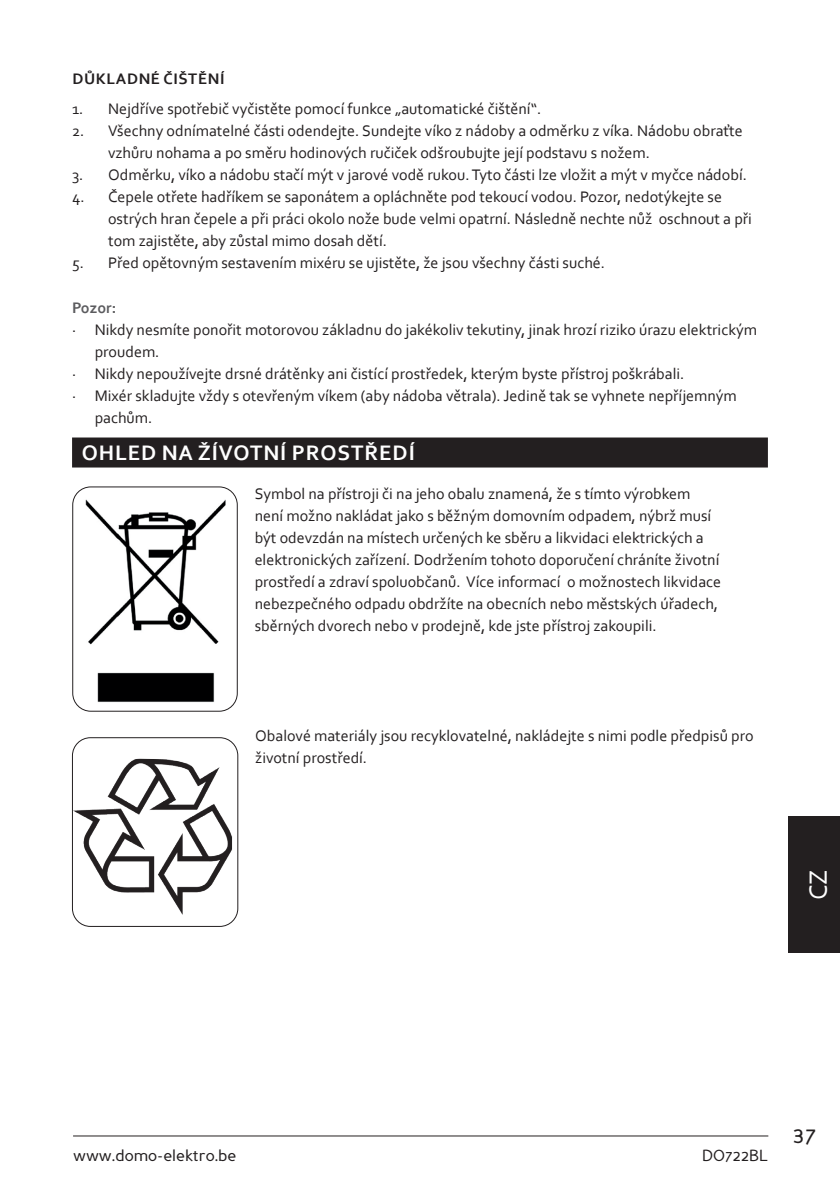
<style>
.page{position:relative;width:840px;height:1191px;background:#fff}
.page>*{position:absolute;margin:0;border:0;box-sizing:border-box;transform-origin:0 0}
.t1{font:26px "Corbel";color:#fff}
.t2{font:24px "Perspective Sans";color:#231f20}
.t3{font:700 22px "Corbel";letter-spacing:.04em;color:#fff}
.t4{font:16px/22px "Corbel";color:#231f20}
.t5{font:16px "Perspective Sans";color:#231f20}
.t6{font:700 16px "Corbel";letter-spacing:.04em;color:#231f20}
.t7{font:700 16px "Corbel";color:#5c5c5f}
</style>
<div class="page">
<hr style="left:73px;top:1135px;width:694px;height:1px;background:#231f20">
<div style="left:788px;top:816px;width:51px;height:136px;background:#231f20"></div>
<div style="left:72px;top:437px;width:695px;height:30px;background:#231f20"></div>
<img style="left:85px;top:499px;width:141px;height:203px">
<div style="left:72px;top:486px;width:165px;height:225px;border:1px solid #231f20;border-radius:18px"></div>
<img style="left:72px;top:759px;width:160px;height:155px">
<div style="left:72px;top:737px;width:166px;height:189px;border:1px solid #231f20;border-radius:18px"></div>
<p class="t6" style="left:72px;top:69px;width:153px">DŮKLADNÉ ČIŠTĚNÍ</p>
<p class="t4" style="left:72px;top:98px;width:470px">1. Nejdříve spotřebič vyčistěte pomocí funkce „automatické čištění“.</p>
<p class="t4" style="left:108px;top:120px;width:635px;text-indent:-36px">2. Všechny odnímatelné části odendejte. Sundejte víko z nádoby a odměrku z víka. Nádobu obraťte vzhůru nohama a po směru hodinových ručiček odšroubujte její podstavu s nožem.</p>
<p class="t4" style="left:72px;top:164px;width:676px">3. Odměrku, víko a nádobu stačí mýt v jarové vodě rukou. Tyto části lze vložit a mýt v myčce nádobí.</p>
<p class="t4" style="left:108px;top:186px;width:645px;text-indent:-36px">4. Čepele otřete hadříkem se saponátem a opláchněte pod tekoucí vodou. Pozor, nedotýkejte se ostrých hran čepele a při práci okolo nože bude velmi opatrní. Následně nechte nůž oschnout a při tom zajistěte, aby zůstal mimo dosah dětí.</p>
<p class="t4" style="left:72px;top:252px;width:534px">5. Před opětovným sestavením mixéru se ujistěte, že jsou všechny části suché.</p>
<p class="t7" style="left:72px;top:297px;width:46px">Pozor:</p>
<p class="t4" style="left:72px;top:318px;width:686px">· Nikdy nesmíte ponořit motorovou základnu do jakékoliv tekutiny, jinak hrozí riziko úrazu elektrickým</p>
<p class="t4" style="left:95px;top:340px;width:66px">proudem.</p>
<p class="t4" style="left:72px;top:362px;width:613px">· Nikdy nepoužívejte drsné drátěnky ani čistící prostředek, kterým byste přístroj poškrábali.</p>
<p class="t4" style="left:72px;top:384px;width:666px">· Mixér skladujte vždy s otevřeným víkem (aby nádoba větrala). Jedině tak se vyhnete nepříjemným</p>
<p class="t4" style="left:95px;top:406px;width:59px">pachům.</p>
<h3 class="t3" style="left:82px;top:438px;width:334px">OHLED NA ŽÍVOTNÍ PROSTŘEDÍ</h3>
<p class="t4" style="left:254px;top:482px;width:468px">Symbol na přístroji či na jeho obalu znamená, že s tímto výrobkem není možno nakládat jako s běžným domovním odpadem, nýbrž musí být odevzdán na místech určených ke sběru a likvidaci elektrických a elektronických zařízení. Dodržením tohoto doporučení chráníte životní prostředí a zdraví spoluobčanů. Více informací o možnostech likvidace nebezpečného odpadu obdržíte na obecních nebo městských úřadech, sběrných dvorech nebo v prodejně, kde jste přístroj zakoupili.</p>
<p class="t4" style="left:255px;top:724px;width:499px">Obalové materiály jsou recyklovatelné, nakládejte s nimi podle předpisů pro životní prostředí.</p>
<h1 class="t1" style="left:801px;top:900px;width:32px;rotate:-90deg">CZ</h1>
<p class="t5" style="left:73px;top:1146px;width:165px">www.domo-elektro.be</p>
<p class="t5" style="left:701px;top:1146px;width:68px">DO722BL</p>
<h2 class="t2" style="left:792px;top:1120px;width:25px">37</h2>
</div>
